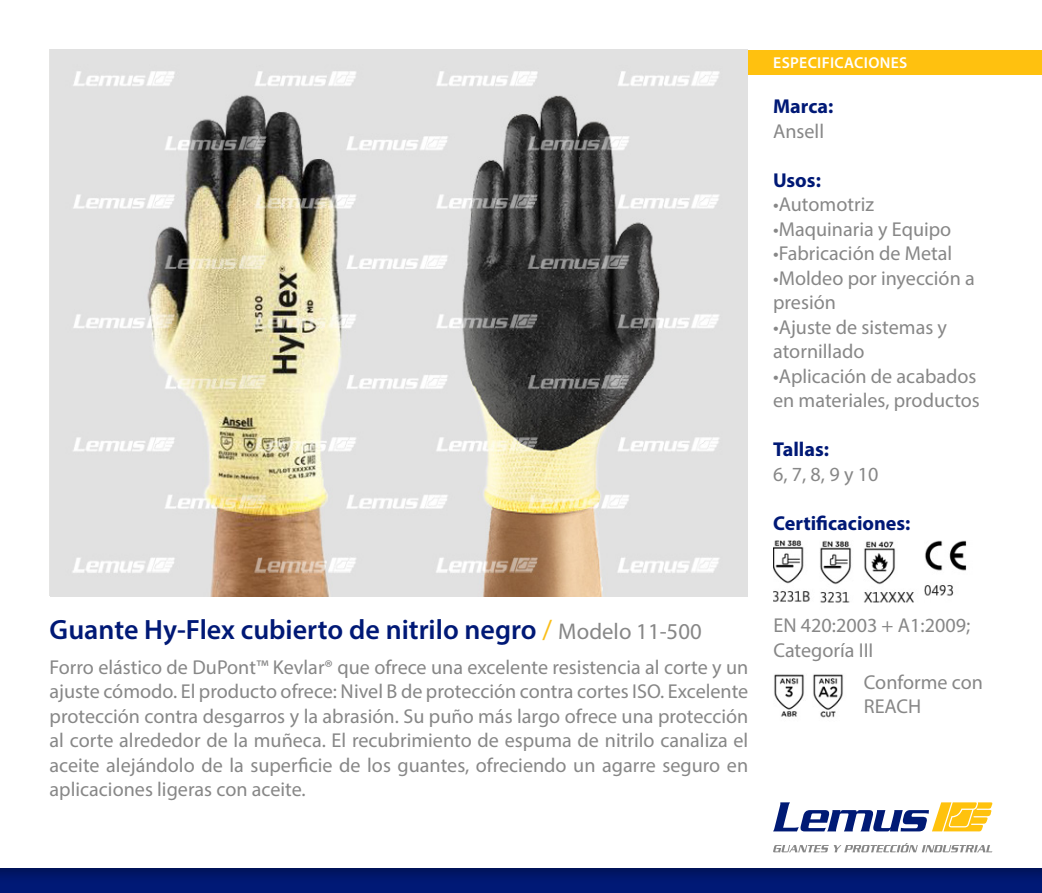
<style>
.page{position:relative;width:1042px;height:893px;background:#fff}
.page>*{position:absolute;margin:0;border:0;box-sizing:border-box;transform-origin:0 0}
.t1{font:600 28px "Myriad Pro";color:#001976}
.t2{font:20.12px/24.5px "Myriad Pro";color:#878787}
.t3{font:700 20.12px "Myriad Pro";color:#001976}
.t4{font:600 15.75px "Myriad Pro";letter-spacing:.02em;color:#fff}
.s1{font-weight:400;color:#fabe19}
.s2{font-weight:400;font-size:22.75px;color:#878787}
</style>
<div class="page">
<img style="left:50px;top:50px;width:697px;height:546px">
<img style="left:0;top:868px;width:1042px;height:25px">
<div style="left:748px;top:50px;width:294px;height:24px;background:#ffc10f"></div>
<svg style="left:773px;top:802px;width:219px;height:29px"></svg>
<svg style="left:773px;top:843px;width:219px;height:9px"></svg>
<img style="left:773px;top:541px;width:37px;height:61px">
<img style="left:820px;top:541px;width:32px;height:62px">
<img style="left:864px;top:541px;width:103px;height:62px">
<img style="left:774px;top:674px;width:30px;height:43px">
<img style="left:813px;top:674px;width:30px;height:44px">
<p class="t4" style="left:773px;top:53px;width:136px">ESPECIFICACIONES</p>
<p class="t3" style="left:773px;top:93px;width:62px">Marca:</p>
<p class="t2" style="left:773px;top:118px;width:52px">Ansell</p>
<p class="t3" style="left:773px;top:167px;width:49px">Usos:</p>
<p class="t2" style="left:773px;top:192px;width:102px">•Automotriz</p>
<p class="t2" style="left:773px;top:216px;width:180px">•Maquinaria y Equipo</p>
<p class="t2" style="left:773px;top:241px;width:181px">•Fabricación de Metal</p>
<p class="t2" style="left:773px;top:265px;width:203px">•Moldeo por inyección a presión</p>
<p class="t2" style="left:773px;top:314px;width:175px">•Ajuste de sistemas y atornillado</p>
<p class="t2" style="left:773px;top:363px;width:208px">•Aplicación de acabados en materiales, productos</p>
<p class="t3" style="left:773px;top:436px;width:57px">Tallas:</p>
<p class="t2" style="left:773px;top:461px;width:107px">6, 7, 8, 9 y 10</p>
<p class="t3" style="left:773px;top:510px;width:139px">Certificaciones:</p>
<h1 class="t1" style="left:50px;top:612px;width:653px">Guante Hy-Flex cubierto de nitrilo negro <span class="s1">/</span> <span class="s2">Modelo 11-500</span></h1>
<p class="t2" style="left:50px;top:655px;width:700px;text-align:justify">Forro elástico de DuPont™ Kevlar® que ofrece una excelente resistencia al corte y un ajuste cómodo. El producto ofrece: Nivel B de protección contra cortes ISO. Excelente protección contra desgarros y la abrasión. Su puño más largo ofrece una protección al corte alrededor de la muñeca. El recubrimiento de espuma de nitrilo canaliza el aceite alejándolo de la superficie de los guantes, ofreciendo un agarre seguro en aplicaciones ligeras con aceite.</p>
<p class="t2" style="left:773px;top:613px;width:198px">EN 420:2003 + A1:2009;<br>Categoría III</p>
<p class="t2" style="left:864px;top:669px;width:121px">Conforme con<br>REACH</p>
</div>
